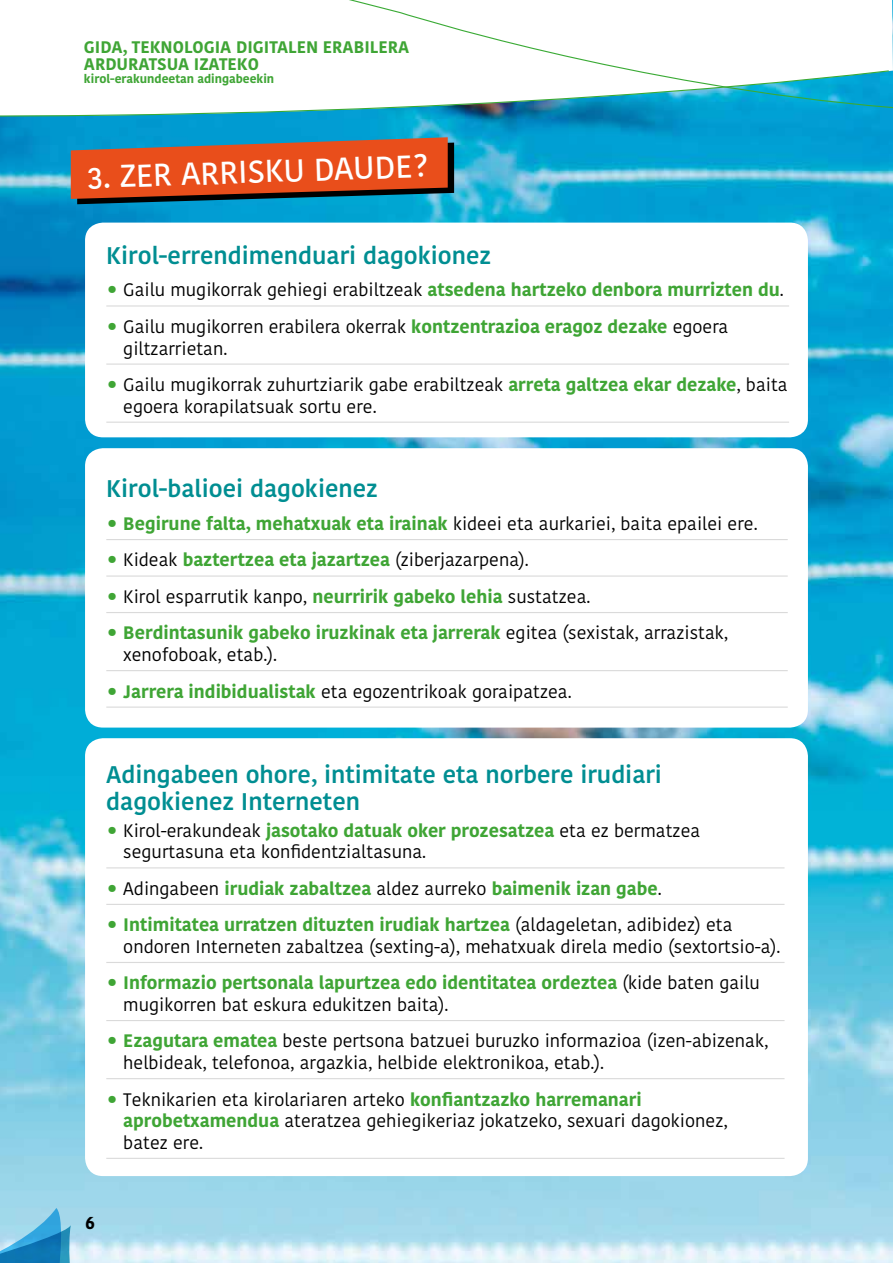
<style>
.page{position:relative;width:893px;height:1263px;background:#fff}
.page>*{position:absolute;margin:0;border:0;box-sizing:border-box;transform-origin:0 0}
.t1{font:500 31.5px "Kohinoor Bangla";color:#fff}
.t2{font:600 24px/27px "Kohinoor Bangla";color:#008e92}
.t3{font:18px/21.6px "Kohinoor Bangla";color:#000}
.t4{font:700 18px/21.6px "Kohinoor Bangla";color:#3fa535}
.t5{font:700 18px "Kohinoor Bangla";color:#000}
.t6{font:700 16.65px/17.4px "Kohinoor Bangla";color:#3fa535}
.t7{font:700 12px "Kohinoor Bangla";color:#3fa535}
.s1{font-size:27px;color:#3fa535}
.s2{font-weight:700;color:#3fa535}
.s3{font-weight:400;font-size:27px}
.s4{font-weight:400;color:#000}
</style>
<div class="page">
<img style="left:0;top:121px;width:893px;height:1142px">
<svg style="left:71px;top:137px;width:383px;height:67px"></svg>
<div style="left:85px;top:223px;width:723px;height:214px;background:#fff;border-radius:18px"></div>
<hr style="left:106px;top:305px;width:683px;height:2px;background:#dadada">
<hr style="left:106px;top:363px;width:683px;height:2px;background:#dadada">
<hr style="left:106px;top:422px;width:683px;height:1px;background:#dadada">
<div style="left:85px;top:448px;width:723px;height:279px;background:#fff;border-radius:18px"></div>
<hr style="left:106px;top:539px;width:682px;height:1px;background:#dadada">
<hr style="left:106px;top:575px;width:682px;height:2px;background:#dadada">
<hr style="left:106px;top:612px;width:682px;height:1px;background:#dadada">
<hr style="left:106px;top:670px;width:682px;height:1px;background:#dadada">
<hr style="left:106px;top:706px;width:682px;height:2px;background:#dadada">
<div style="left:85px;top:738px;width:723px;height:438px;background:#fff;border-radius:18px"></div>
<hr style="left:106px;top:867px;width:678px;height:1px;background:#dadada">
<hr style="left:106px;top:904px;width:678px;height:1px;background:#dadada">
<hr style="left:106px;top:962px;width:678px;height:1px;background:#dadada">
<hr style="left:106px;top:1020px;width:678px;height:1px;background:#dadada">
<hr style="left:106px;top:1078px;width:678px;height:1px;background:#dadada">
<hr style="left:106px;top:1158px;width:678px;height:1px;background:#dadada">
<svg style="left:0;top:1208px;width:71px;height:55px"></svg>
<svg style="left:0;top:117px;width:893px;height:4px;fill:#009bd1"></svg>
<svg style="left:0;top:109px;width:893px;height:8px"></svg>
<svg style="left:339px;top:0;width:554px;height:109px"></svg>
<p class="t6" style="left:84px;top:37px;width:327px">GIDA, TEKNOLOGIA DIGITALEN ERABILERA<br>ARDURATSUA IZATEKO</p>
<p class="t7" style="left:84px;top:68px;width:192px">kirol-erakundeetan adingabeekin</p>
<h1 class="t1" style="left:87px;top:152px;width:342px;rotate:-2deg">3. ZER ARRISKU DAUDE?</h1>
<h2 class="t2" style="left:106px;top:241px;width:386px">Kirol-errendimenduari dagokionez</h2>
<p class="t3" style="left:106px;top:279px;width:679px"><span class="s1">•</span> Gailu mugikorrak gehiegi erabiltzeak <span class="s2">atsedena hartzeko denbora murrizten du</span>.</p>
<p class="t3" style="left:123px;top:315px;width:606px;text-indent:-17px"><span class="s1">•</span> Gailu mugikorren erabilera okerrak <span class="s2">kontzentrazioa eragoz dezake</span> egoera giltzarrietan.</p>
<p class="t3" style="left:123px;top:373px;width:666px;text-indent:-17px"><span class="s1">•</span> Gailu mugikorrak zuhurtziarik gabe erabiltzeak <span class="s2">arreta galtzea ekar dezake</span>, baita egoera korapilatsuak sortu ere.</p>
<h2 class="t2" style="left:106px;top:474px;width:273px">Kirol-balioei dagokienez</h2>
<p class="t3" style="left:106px;top:512px;width:653px"><span class="s1">•</span> <span class="s2">Begirune falta, mehatxuak eta irainak</span> kideei eta aurkariei, baita epailei ere.</p>
<p class="t3" style="left:106px;top:549px;width:424px"><span class="s1">•</span> Kideak <span class="s2">baztertzea eta jazartzea</span> (ziberjazarpena).</p>
<p class="t3" style="left:106px;top:585px;width:486px"><span class="s1">•</span> Kirol esparrutik kanpo, <span class="s2">neurririk gabeko lehia</span> sustatzea.</p>
<p class="t3" style="left:123px;top:622px;width:606px;text-indent:-17px"><span class="s1">•</span> <span class="s2">Berdintasunik gabeko iruzkinak eta jarrerak</span> egitea (sexistak, arrazistak, xenofoboak, etab.).</p>
<p class="t3" style="left:106px;top:680px;width:467px"><span class="s1">•</span> <span class="s2">Jarrera indibidualistak</span> eta egozentrikoak goraipatzea.</p>
<h2 class="t2" style="left:106px;top:760px;width:557px">Adingabeen ohore, intimitate eta norbere irudiari dagokienez Interneten</h2>
<p class="t3" style="left:123px;top:819px;width:578px;text-indent:-17px"><span class="s1">•</span> Kirol-erakundeak <span class="s2">jasotako datuak oker prozesatzea</span> eta ez bermatzea segurtasuna eta konfidentzialtasuna.</p>
<p class="t4" style="left:106px;top:877px;width:557px"><span class="s3">•</span> <span class="s4">Adingabeen</span> irudiak zabaltzea <span class="s4">aldez aurreko</span> baimenik izan gabe<span class="s4">.</span></p>
<p class="t3" style="left:123px;top:914px;width:659px;text-indent:-17px"><span class="s1">•</span> <span class="s2">Intimitatea urratzen dituzten irudiak hartzea</span> (aldageletan, adibidez) eta ondoren Interneten zabaltzea (sexting-a), mehatxuak direla medio (sextortsio-a).</p>
<p class="t4" style="left:123px;top:971px;width:638px;text-indent:-17px"><span class="s3">•</span> Informazio pertsonala lapurtzea edo identitatea ordeztea <span class="s4">(kide baten gailu mugikorren bat eskura edukitzen baita).</span></p>
<p class="t3" style="left:123px;top:1030px;width:647px;text-indent:-17px"><span class="s1">•</span> <span class="s2">Ezagutara ematea</span> beste pertsona batzuei buruzko informazioa (izen-abizenak, helbideak, telefonoa, argazkia, helbide elektronikoa, etab.).</p>
<p class="t3" style="left:123px;top:1088px;width:606px;text-indent:-17px"><span class="s1">•</span> Teknikarien eta kirolariaren arteko <span class="s2">konfiantzazko harremanari aprobetxamendua</span> ateratzea gehiegikeriaz jokatzeko, sexuari dagokionez, batez ere.</p>
<p class="t5" style="left:85px;top:1206px;width:11px">6</p>
</div>
